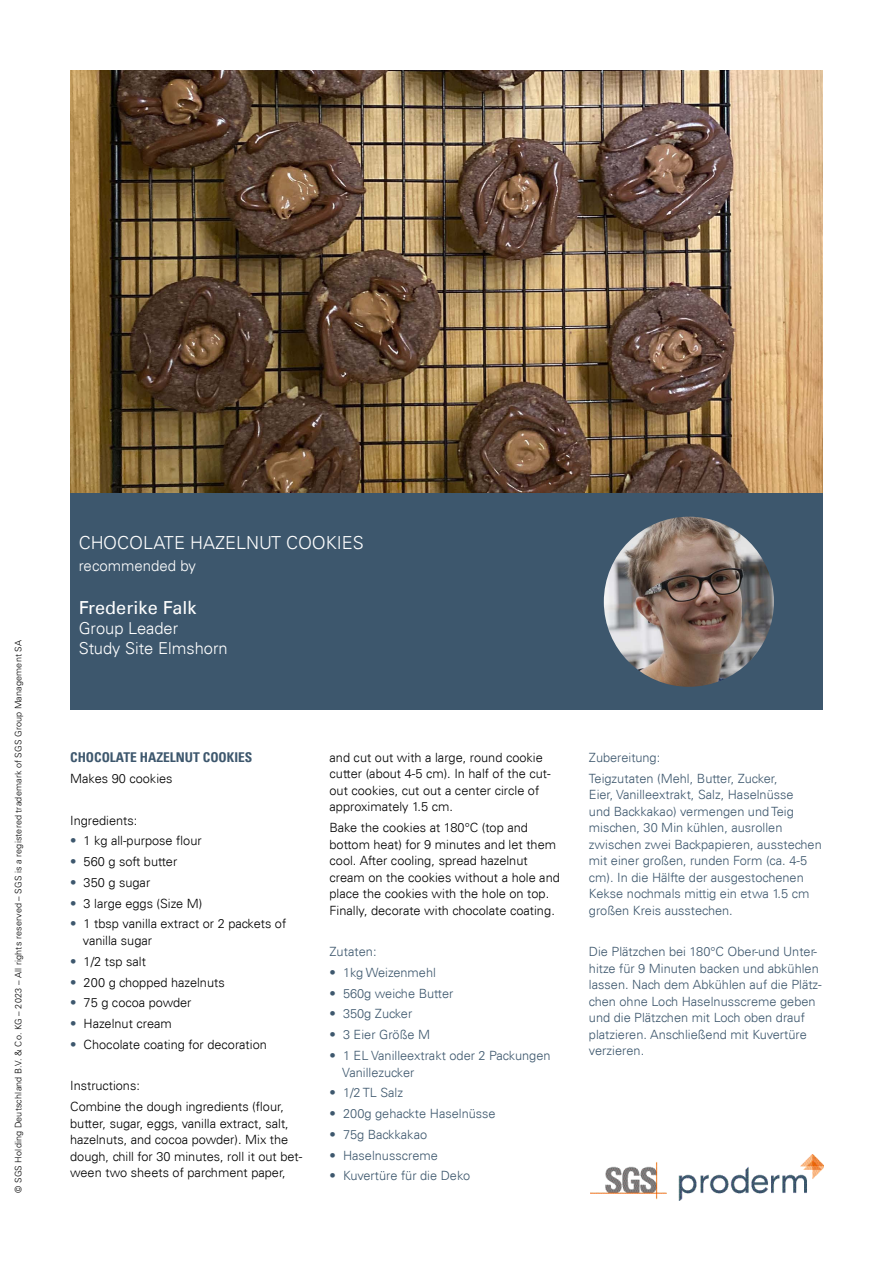
<style>
.page{position:relative;width:893px;height:1263px;background:#fff}
.page>*{position:absolute;margin:0;border:0;box-sizing:border-box;transform-origin:0 0}
.t1{font:300 18px "Univers LT";color:#fff}
.t2{font:18px "Univers LT";color:#fff}
.t3{font:300 16.5px/19.8px "Univers LT";color:#fff}
.t4{font:300 15px "Univers LT";color:#fff}
.t5{font:700 condensed 13.5px "Univers LT";color:#3d576d}
.t6{font:300 12.75px/16.5px "Univers LT";color:#000}
.t7{font:300 12.75px/16.5px "Univers LT";color:#3d576d}
.t8{font:300 9px "Univers LT Std";letter-spacing:.02em;color:#000}
.s1{color:#3d576d}
</style>
<div class="page">
<img style="left:590px;top:1154px;width:234px;height:46px">
<img style="left:70px;top:70px;width:753px;height:423px">
<div style="left:70px;top:493px;width:753px;height:217px;background:#3d576d"></div>
<img style="left:604px;top:517px;width:170px;height:170px;border-radius:85px">
<p class="t8" style="left:13px;top:1193px;width:554px;rotate:-90deg">© SGS Holding Deutschland B.V. &amp; Co. KG – 2023 – All rights reserved – SGS is a registered trademark of SGS Group Management SA</p>
<h1 class="t1" style="left:79px;top:532px;width:287px">CHOCOLATE HAZELNUT COOKIES</h1>
<p class="t4" style="left:79px;top:557px;width:119px">recommended by</p>
<h1 class="t2" style="left:79px;top:597px;width:119px">Frederike Falk</h1>
<p class="t3" style="left:79px;top:618px;width:151px">Group Leader<br>Study Site Elmshorn</p>
<p class="t5" style="left:70px;top:749px;width:184px">CHOCOLATE HAZELNUT COOKIES</p>
<p class="t6" style="left:70px;top:770px;width:104px">Makes 90 cookies</p>
<p class="t6" style="left:70px;top:812px;width:69px">Ingredients:</p>
<p class="t6" style="left:70px;top:833px;width:133px"><span class="s1">•</span> 1 kg all-purpose flour</p>
<p class="t6" style="left:70px;top:853px;width:109px"><span class="s1">•</span> 560 g soft butter</p>
<p class="t6" style="left:70px;top:874px;width:82px"><span class="s1">•</span> 350 g sugar</p>
<p class="t6" style="left:70px;top:895px;width:134px"><span class="s1">•</span> 3 large eggs (Size M)</p>
<p class="t6" style="left:83px;top:916px;width:205px;text-indent:-13px"><span class="s1">•</span> 1 tbsp vanilla extract or 2 packets of vanilla sugar</p>
<p class="t6" style="left:70px;top:953px;width:77px"><span class="s1">•</span> 1/2 tsp salt</p>
<p class="t6" style="left:70px;top:974px;width:156px"><span class="s1">•</span> 200 g chopped hazelnuts</p>
<p class="t6" style="left:70px;top:994px;width:123px"><span class="s1">•</span> 75 g cocoa powder</p>
<p class="t6" style="left:70px;top:1015px;width:103px"><span class="s1">•</span> Hazelnut cream</p>
<p class="t6" style="left:70px;top:1036px;width:198px"><span class="s1">•</span> Chocolate coating for decoration</p>
<p class="t6" style="left:70px;top:1075px;width:215px;line-height:20.7px">Instructions:<br>Combine the dough ingredients (flour,</p>
<p class="t6" style="left:70px;top:1115px;width:234px">butter, sugar, eggs, vanilla extract, salt, hazelnuts, and cocoa powder). Mix the dough, chill for 30 minutes, roll it out bet&shy;ween two sheets of parchment paper,</p>
<p class="t6" style="left:330px;top:749px;width:223px">and cut out with a large, round cookie cutter (about 4-5 cm). In half of the cut&shy;out cookies, cut out a center circle of approximately 1.5 cm.</p>
<p class="t6" style="left:330px;top:819px;width:232px">Bake the cookies at 180°C (top and bottom heat) for 9 minutes and let them cool. After cooling, spread hazelnut cream on the cookies without a hole and place the cookies with the hole on top.<br>Finally, decorate with chocolate coating.</p>
<p class="t7" style="left:330px;top:943px;width:49px">Zutaten:</p>
<p class="t7" style="left:330px;top:964px;width:108px">• 1kg Weizenmehl</p>
<p class="t7" style="left:330px;top:985px;width:125px">• 560g weiche Butter</p>
<p class="t7" style="left:330px;top:1006px;width:84px">• 350g Zucker</p>
<p class="t7" style="left:330px;top:1026px;width:102px">• 3 Eier Größe M</p>
<p class="t7" style="left:342px;top:1047px;width:210px;text-indent:-13px">• 1 EL Vanilleextrakt oder 2 Packungen<br>Vanillezucker</p>
<p class="t7" style="left:330px;top:1084px;width:75px">• 1/2 TL Salz</p>
<p class="t7" style="left:330px;top:1105px;width:168px">• 200g gehackte Haselnüsse</p>
<p class="t7" style="left:330px;top:1126px;width:99px">• 75g Backkakao</p>
<p class="t7" style="left:330px;top:1147px;width:110px">• Haselnusscreme</p>
<p class="t7" style="left:330px;top:1167px;width:142px">• Kuvertüre für die Deko</p>
<p class="t7" style="left:589px;top:747px;width:190px;line-height:20.7px">Zubereitung:<br>Teigzutaten (Mehl, Butter, Zucker,</p>
<p class="t7" style="left:589px;top:786px;width:234px">Eier, Vanilleextrakt, Salz, Haselnüsse<br>und Backkakao) vermengen und Teig mischen, 30 Min kühlen, ausrollen zwischen zwei Backpapieren, ausstechen mit einer großen, runden Form (ca. 4-5 cm). In die Hälfte der ausgestochenen Kekse nochmals mittig ein etwa 1.5 cm großen Kreis ausstechen.</p>
<p class="t7" style="left:589px;top:943px;width:234px">Die Plätzchen bei 180°C Ober-und Unter&shy;hitze für 9 Minuten backen und abkühlen lassen. Nach dem Abkühlen auf die Plätz&shy;chen ohne Loch Haselnusscreme geben und die Plätzchen mit Loch oben drauf platzieren. Anschließend mit Kuvertüre verzieren.</p>
</div>
